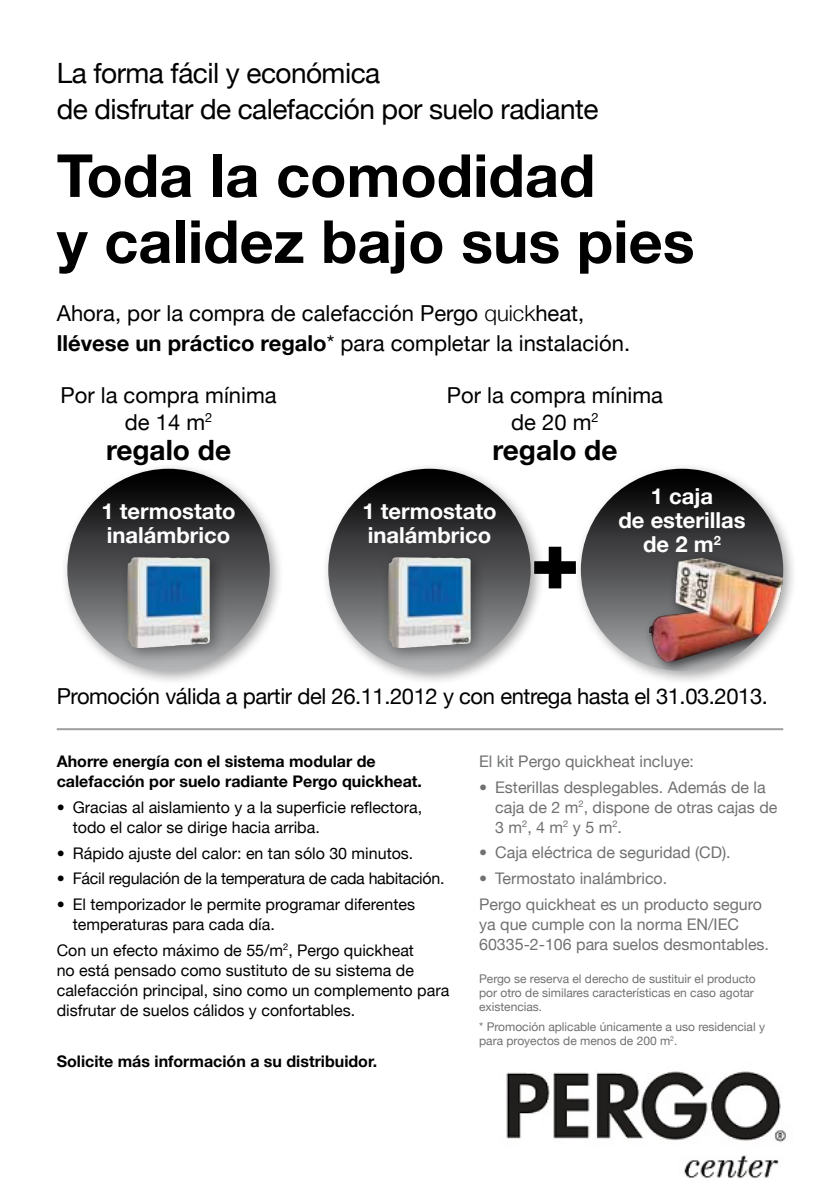
<style>
.page{position:relative;width:840px;height:1191px;background:#fff}
.page>*{position:absolute;margin:0;border:0;box-sizing:border-box;transform-origin:0 0}
.t1{font:900 82.4px "Helvetica Neue";color:#000}
.t2{font:700 59.4px/66px "Helvetica Neue";color:#000}
.t3{font:28px/36px "Helvetica Neue";letter-spacing:-.02em;color:#000}
.t4{font:700 28px "Helvetica Neue";color:#000}
.t5{font:22px/26px "Helvetica Neue";color:#000;text-align:center}
.t6{font:700 22px/24px "Helvetica Neue";color:#fff}
.t7{font:22px "Helvetica Neue";letter-spacing:-.02em;color:#000}
.t8{font:16px/20px "Helvetica Neue";color:#000}
.t9{font:16px/20px "Helvetica Neue";color:#707172}
.t10{font:700 16px/20px "Helvetica Neue";color:#000}
.t11{font:16px "Helvetica Neue";letter-spacing:-.02em;color:#000}
.t12{font:12px/14px "Helvetica Neue";color:#707172}
.s1{font-weight:300}
.s2{font-weight:700}
</style>
<div class="page">
<div style="left:60px;top:462px;width:224px;height:224px;background:#000;opacity:.35"></div>
<div style="left:67px;top:469px;width:202px;height:202px;background:linear-gradient(to bottom,#000,#aeafb2);border-radius:101px"></div>
<div style="left:321px;top:462px;width:224px;height:224px;background:#000;opacity:.35"></div>
<div style="left:328px;top:469px;width:202px;height:202px;background:linear-gradient(to bottom,#000,#aeafb2);border-radius:101px"></div>
<hr style="left:57px;top:728px;width:725px;height:2px;background:#9c9e9f">
<div style="left:380px;top:549px;width:106px;height:115px;background:#000;opacity:.35"></div>
<img style="left:387px;top:557px;width:83px;height:91px">
<div style="left:573px;top:462px;width:224px;height:224px;background:#000;opacity:.35"></div>
<div style="left:580px;top:469px;width:202px;height:202px;background:linear-gradient(to bottom,#000,#b0b1b3);border-radius:101px"></div>
<div style="left:642px;top:551px;width:140px;height:120px;background:#000;opacity:.62"></div>
<img style="left:648px;top:557px;width:53px;height:101px">
<div style="left:119px;top:549px;width:107px;height:115px;background:#000;opacity:.35"></div>
<img style="left:127px;top:557px;width:83px;height:91px">
<img style="left:506px;top:1071px;width:280px;height:107px">
<h3 class="t3" style="left:57px;top:53px;width:543px">La forma fácil y económica<br>de disfrutar de calefacción por suelo radiante</h3>
<h2 class="t2" style="left:57px;top:139px;width:639px">Toda la comodidad<br>y calidez bajo sus pies</h2>
<h3 class="t5" style="left:57px;top:296px;width:574px;line-height:30px;text-align:left">Ahora, por la compra de calefacción Pergo <span class="s1">quick</span>heat, <span class="s2">llévese un práctico regalo</span>* para completar la instalación.</h3>
<h3 class="t5" style="left:60px;top:381px;width:217px">Por la compra mínima de 14 m<sup>2</sup></h3>
<h3 class="t4" style="left:106px;top:424px;width:126px">regalo de</h3>
<h3 class="t6" style="left:101px;top:497px;width:136px">1 termostato inalámbrico</h3>
<h3 class="t5" style="left:446px;top:381px;width:217px">Por la compra mínima de 20 m<sup>2</sup></h3>
<h3 class="t4" style="left:492px;top:424px;width:126px">regalo de</h3>
<h3 class="t6" style="left:362px;top:497px;width:136px">1 termostato inalámbrico</h3>
<h1 class="t1" style="left:530px;top:510px;width:51px">+</h1>
<h3 class="t6" style="left:618px;top:483px;width:129px;text-align:center">1 caja<br>de esterillas de 2 m<sup>2</sup></h3>
<h3 class="t7" style="left:57px;top:677px;width:712px">Promoción válida a partir del 26.11.2012 y con entrega hasta el 31.03.2013.</h3>
<p class="t10" style="left:57px;top:750px;width:366px">Ahorre energía con el sistema modular de calefacción por suelo radiante Pergo quickheat.</p>
<p class="t8" style="left:73px;top:796px;width:351px;text-indent:-16px">• Gracias al aislamiento y a la superficie reflectora, todo el calor se dirige hacia arriba.</p>
<p class="t8" style="left:57px;top:841px;width:358px">• Rápido ajuste del calor: en tan sólo 30 minutos.</p>
<p class="t11" style="left:57px;top:865px;width:389px">• Fácil regulación de la temperatura de cada habitación.</p>
<p class="t8" style="left:73px;top:893px;width:343px;text-indent:-16px">• El temporizador le permite programar diferentes temperaturas para cada día.</p>
<p class="t8" style="left:57px;top:938px;width:394px">Con un efecto máximo de 55/m<sup>2</sup>, Pergo quickheat<br>no está pensado como sustituto de su sistema de calefacción principal, sino como un complemento para disfrutar de suelos cálidos y confortables.</p>
<p class="t10" style="left:57px;top:1050px;width:322px">Solicite más información a su distribuidor.</p>
<p class="t9" style="left:479px;top:750px;width:216px">El kit Pergo quickheat incluye:</p>
<p class="t9" style="left:495px;top:775px;width:284px;text-indent:-16px">• Esterillas desplegables. Además de la caja de 2 m<sup>2</sup>, dispone de otras cajas de<br>3 m<sup>2</sup>, 4 m<sup>2</sup> y 5 m<sup>2</sup>.</p>
<p class="t9" style="left:479px;top:841px;width:253px">• Caja eléctrica de seguridad (CD).</p>
<p class="t9" style="left:479px;top:864px;width:284px;line-height:25.6px">• Termostato inalámbrico.<br>Pergo quickheat es un producto seguro</p>
<p class="t9" style="left:479px;top:912px;width:291px">ya que cumple con la norma EN/IEC<br>60335-2-106 para suelos desmontables.</p>
<p class="t12" style="left:479px;top:971px;width:278px">Pergo se reserva el derecho de sustituir el producto por otro de similares características en caso agotar existencias.</p>
<p class="t12" style="left:479px;top:1018px;width:287px">* Promoción aplicable únicamente a uso residencial y para proyectos de menos de 200 m<sup>2</sup>.</p>
</div>
